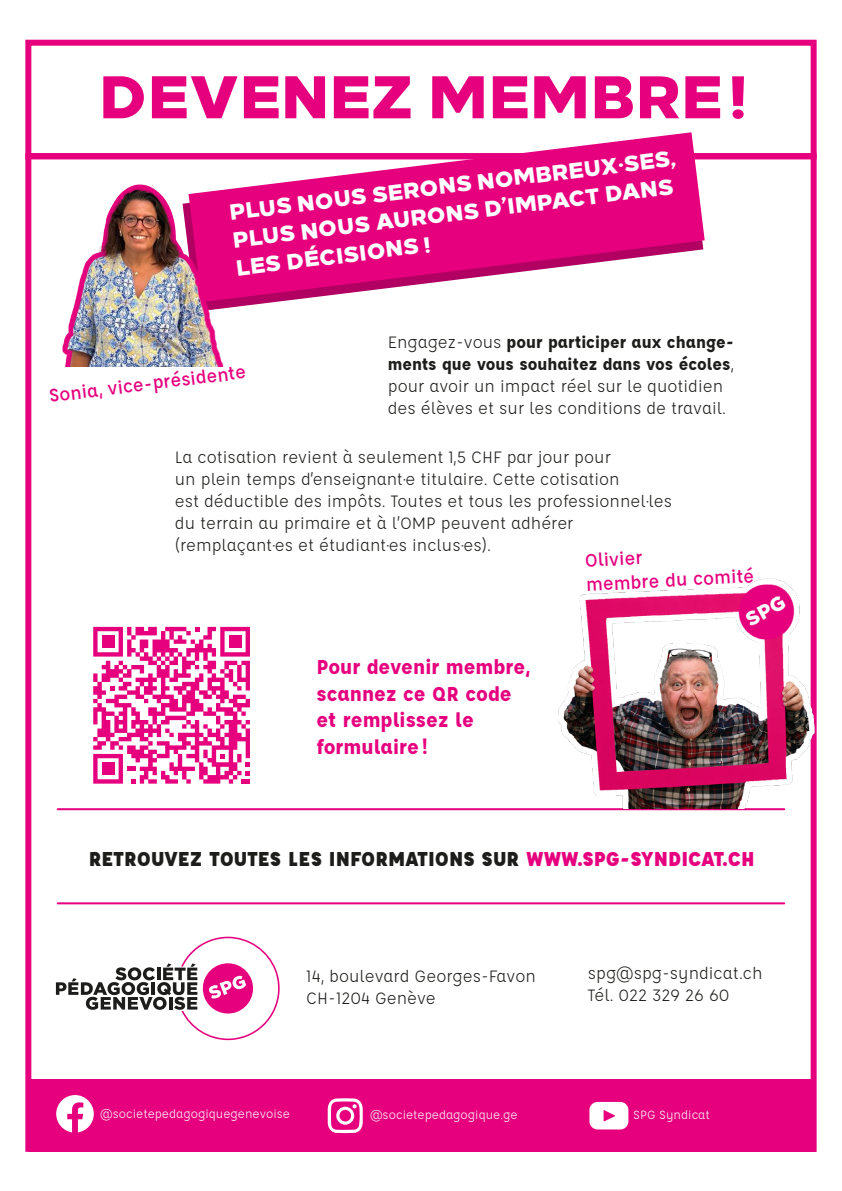
<style>
.page{position:relative;width:842px;height:1191px;background:#fff}
.page>*{position:absolute;margin:0;border:0;box-sizing:border-box;transform-origin:0 0}
.t1{font:800 60px "Loew";letter-spacing:.01em;color:#e6007e}
.t2{font:800 22px/28px "Loew";color:#fff}
.t3{font:700 22px/26.4px "Affogato";color:#e6007e}
.t4{font:900 22px "Affogato";color:#1d1d1b}
.t5{font:500 20px/24px "Affogato";color:#e6007e}
.t6{font:18px/22px "Affogato";color:#1d1d1b}
.t7{font:13px "Affogato";color:#fff}
.s1{font-weight:700}
.s2{color:#e6007e}
</style>
<div class="page">
<div style="left:30px;top:1079px;width:786px;height:72px;background:#e6007e"></div>
<svg style="left:56px;top:936px;width:224px;height:104px"></svg>
<svg style="left:93px;top:627px;width:157px;height:156px"></svg>
<div style="left:102px;top:635px;width:13px;height:13px;background:#e6007e"></div>
<div style="left:102px;top:762px;width:12px;height:13px;background:#e6007e"></div>
<div style="left:229px;top:635px;width:12px;height:13px;background:#e6007e"></div>
<hr style="left:58px;top:902px;width:726px;height:2px;background:#e6007e">
<div style="left:25px;top:153px;width:792px;height:998px;border:6px solid #e6007e"></div>
<svg style="left:328px;top:1098px;width:35px;height:35px"></svg>
<svg style="left:56px;top:1095px;width:38px;height:37px"></svg>
<svg style="left:589px;top:1102px;width:39px;height:27px"></svg>
<hr style="left:58px;top:808px;width:726px;height:2px;background:#e6007e">
<img style="left:558px;top:538px;width:259px;height:270px">
<img style="left:30px;top:163px;width:226px;height:203px">
<div style="left:25px;top:40px;width:792px;height:119px;border:6px solid #e6007e"></div>
<svg style="left:189px;top:132px;width:516px;height:170px;fill:#e6007e"></svg>
<h1 class="t1" style="left:99px;top:46px;width:648px">DEVENEZ MEMBRE!</h1>
<p class="t2" style="left:227px;top:197px;width:451px;rotate:-7deg">PLUS NOUS SERONS NOMBREUX·SES,<br>PLUS NOUS AURONS D’IMPACT DANS<br>LES DÉCISIONS !</p>
<p class="t6" style="left:388px;top:331px;width:348px">Engagez-vous <span class="s1">pour participer aux change&shy;ments que vous souhaitez dans vos écoles</span>, pour avoir un impact réel sur le quotidien des élèves et sur les conditions de travail.</p>
<p class="t6" style="left:175px;top:446px;width:499px">La cotisation revient à seulement 1,5 CHF par jour pour<br>un plein temps d’enseignant·e titulaire. Cette cotisation<br>est déductible des impôts. Toutes et tous les professionnel·les du terrain au primaire et à l’OMP peuvent adhérer (remplaçant·es et étudiant·es inclus·es).</p>
<p class="t5" style="left:48px;top:383px;width:200px;rotate:-7deg">Sonia, vice-présidente</p>
<p class="t5" style="left:584px;top:548px;width:170px;rotate:-3deg">Olivier<br>membre du comité</p>
<p class="t3" style="left:316px;top:653px;width:215px">Pour devenir membre, scannez ce QR code et remplissez le formulaire!</p>
<p class="t4" style="left:89px;top:844px;width:667px">RETROUVEZ TOUTES LES INFORMATIONS SUR <span class="s2">WWW.SPG-SYNDICAT.CH</span></p>
<p class="t6" style="left:306px;top:965px;width:231px">14, boulevard Georges-Favon<br>CH-1204 Genève</p>
<p class="t6" style="left:588px;top:962px;width:176px">spg@spg-syndicat.ch<br>Tél. 022 329 26 60</p>
<p class="t7" style="left:100px;top:1106px;width:191px">@societepedagogiquegenevoise</p>
<p class="t7" style="left:370px;top:1106px;width:149px">@societepedagogique.ge</p>
<p class="t7" style="left:633px;top:1106px;width:78px">SPG Syndicat</p>
</div>
